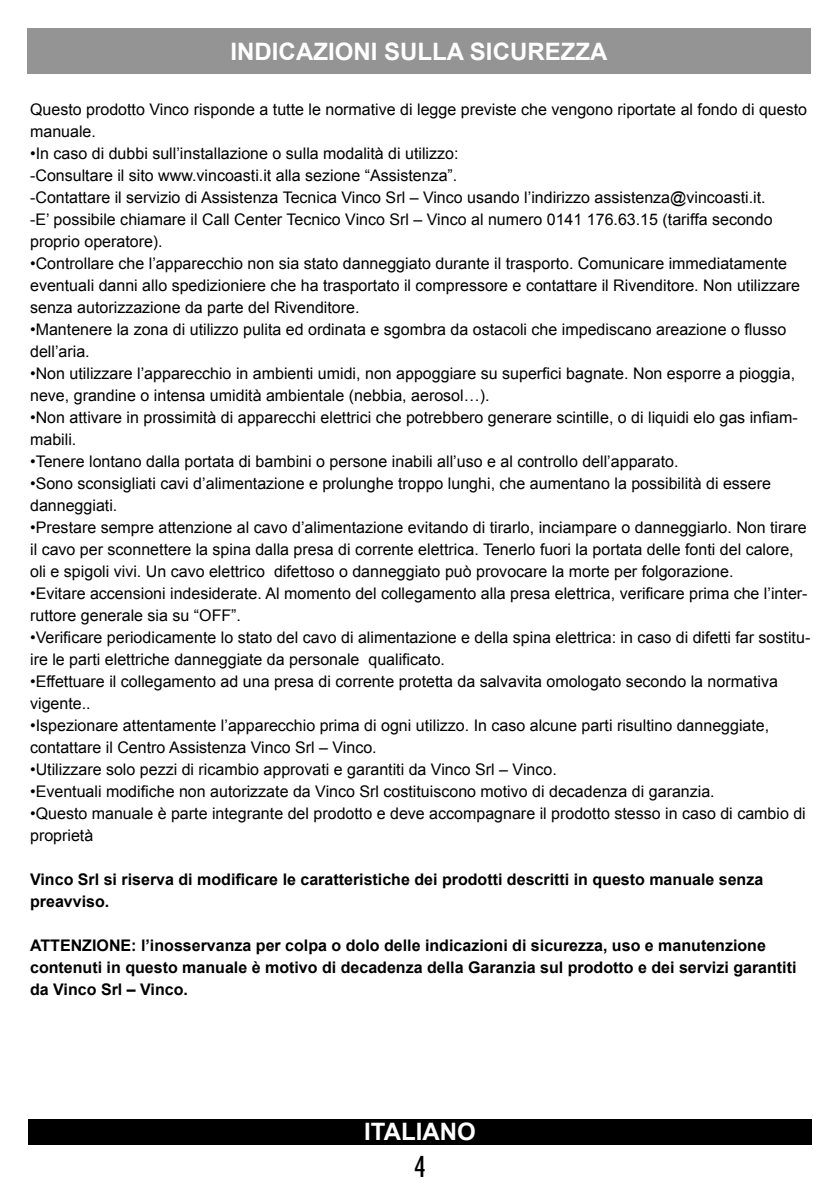
<style>
.page{position:relative;width:840px;height:1191px;background:#fff}
.page>*{position:absolute;margin:0;border:0;box-sizing:border-box;transform-origin:0 0}
.t1{font:500 condensed 28px "Futura";color:#000}
.t2{font:700 24px "Arial";color:#fff}
.t3{font:16px/22px "Arial";color:#000}
.t4{font:700 16px/22px "Arial";color:#000}
</style>
<div class="page">
<div style="left:28px;top:1119px;width:783px;height:25px;background:#000"></div>
<div style="left:27px;top:28px;width:782px;height:46px;background:#949494"></div>
<p class="t2" style="left:230px;top:36px;width:378px">INDICAZIONI SULLA SICUREZZA</p>
<p class="t3" style="left:30px;top:99px;width:778px">Questo prodotto Vinco risponde a tutte le normative di legge previste che vengono riportate al fondo di questo manuale.</p>
<p class="t3" style="left:30px;top:143px;width:429px">•In caso di dubbi sull’installazione o sulla modalità di utilizzo:</p>
<p class="t3" style="left:30px;top:165px;width:428px">-Consultare il sito www.vincoasti.it alla sezione “Assistenza”.</p>
<p class="t3" style="left:30px;top:187px;width:736px">-Contattare il servizio di Assistenza Tecnica Vinco Srl – Vinco usando l’indirizzo assistenza@vincoasti.it.</p>
<p class="t3" style="left:30px;top:209px;width:743px">-E’ possibile chiamare il Call Center Tecnico Vinco Srl – Vinco al numero 0141 176.63.15 (tariffa secondo proprio operatore).</p>
<p class="t3" style="left:30px;top:253px;width:771px">•Controllare che l’apparecchio non sia stato danneggiato durante il trasporto. Comunicare immediatamente eventuali danni allo spedizioniere che ha trasportato il compressore e contattare il Rivenditore. Non utilizzare senza autorizzazione da parte del Rivenditore.</p>
<p class="t3" style="left:30px;top:319px;width:757px">•Mantenere la zona di utilizzo pulita ed ordinata e sgombra da ostacoli che impediscano areazione o flusso dell’aria.</p>
<p class="t3" style="left:30px;top:363px;width:766px">•Non utilizzare l’apparecchio in ambienti umidi, non appoggiare su superfici bagnate. Non esporre a pioggia, neve, grandine o intensa umidità ambientale (nebbia, aerosol…).</p>
<p class="t3" style="left:30px;top:407px;width:768px">•Non attivare in prossimità di apparecchi elettrici che potrebbero generare scintille, o di liquidi elo gas infiam&shy;mabili.</p>
<p class="t3" style="left:30px;top:451px;width:649px">•Tenere lontano dalla portata di bambini o persone inabili all’uso e al controllo dell’apparato.</p>
<p class="t3" style="left:30px;top:473px;width:742px">•Sono sconsigliati cavi d’alimentazione e prolunghe troppo lunghi, che aumentano la possibilità di essere danneggiati.</p>
<p class="t3" style="left:30px;top:517px;width:777px">•Prestare sempre attenzione al cavo d’alimentazione evitando di tirarlo, inciampare o danneggiarlo. Non tirare il cavo per sconnettere la spina dalla presa di corrente elettrica. Tenerlo fuori la portata delle fonti del calore, oli e spigoli vivi. Un cavo elettrico difettoso o danneggiato può provocare la morte per folgorazione.</p>
<p class="t3" style="left:30px;top:583px;width:778px">•Evitare accensioni indesiderate. Al momento del collegamento alla presa elettrica, verificare prima che l’inter&shy;ruttore generale sia su “OFF”.</p>
<p class="t3" style="left:30px;top:627px;width:781px">•Verificare periodicamente lo stato del cavo di alimentazione e della spina elettrica: in caso di difetti far sostitu&shy;ire le parti elettriche danneggiate da personale qualificato.</p>
<p class="t3" style="left:30px;top:671px;width:749px">•Effettuare il collegamento ad una presa di corrente protetta da salvavita omologato secondo la normativa vigente..</p>
<p class="t3" style="left:30px;top:715px;width:740px">•Ispezionare attentamente l’apparecchio prima di ogni utilizzo. In caso alcune parti risultino danneggiate, contattare il Centro Assistenza Vinco Srl – Vinco.</p>
<p class="t3" style="left:30px;top:759px;width:528px">•Utilizzare solo pezzi di ricambio approvati e garantiti da Vinco Srl – Vinco.</p>
<p class="t3" style="left:30px;top:781px;width:685px">•Eventuali modifiche non autorizzate da Vinco Srl costituiscono motivo di decadenza di garanzia.</p>
<p class="t3" style="left:30px;top:803px;width:776px">•Questo manuale è parte integrante del prodotto e deve accompagnare il prodotto stesso in caso di cambio di proprietà</p>
<p class="t4" style="left:30px;top:869px;width:734px">Vinco Srl si riserva di modificare le caratteristiche dei prodotti descritti in questo manuale senza preavviso.</p>
<p class="t4" style="left:30px;top:935px;width:767px">ATTENZIONE: l’inosservanza per colpa o dolo delle indicazioni di sicurezza, uso e manutenzione contenuti in questo manuale è motivo di decadenza della Garanzia sul prodotto e dei servizi garantiti da Vinco Srl – Vinco.</p>
<h2 class="t2" style="left:364px;top:1116px;width:113px">ITALIANO</h2>
<h1 class="t1" style="left:414px;top:1148px;width:13px">4</h1>
</div>
